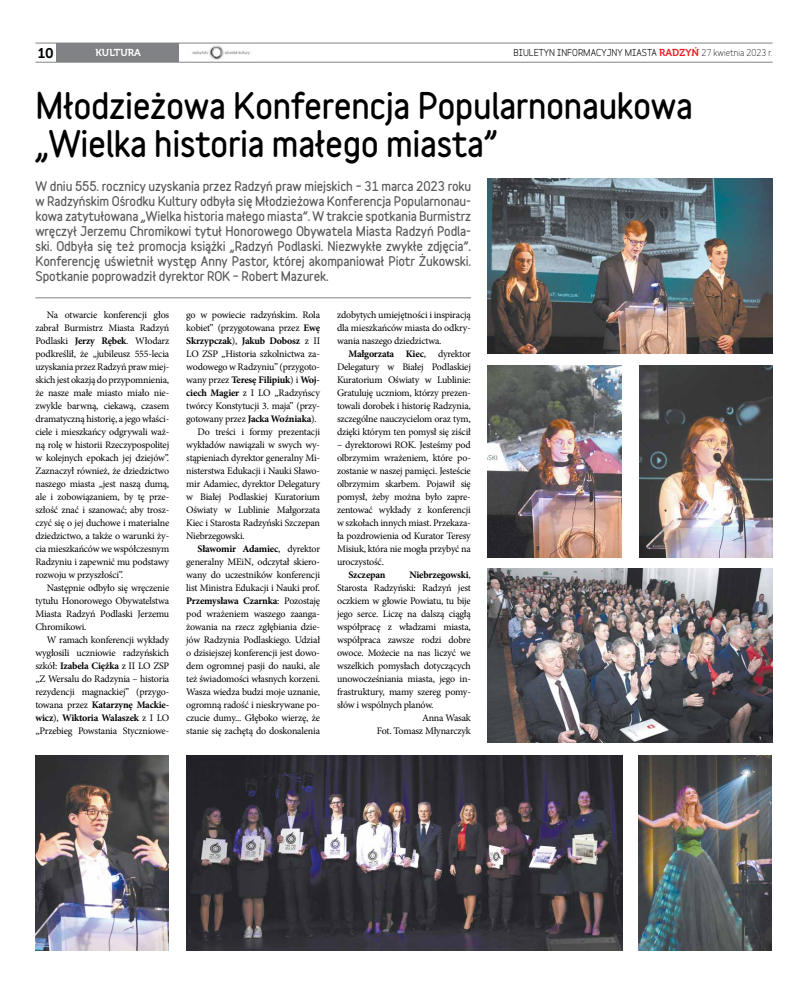
<style>
.page{position:relative;width:808px;height:993px;background:#fff}
.page>*{position:absolute;margin:0;border:0;box-sizing:border-box;transform-origin:0 0}
.t1{font:900 33px/38px "Variable";letter-spacing:-.01em;color:#000}
.t2{font:14px "Museo 700";color:#000}
.t3{font:900 12px/15px "Variable";letter-spacing:-.01em;color:#58595b;text-align:justify}
.t4{font:10px/13px "Minion Pro";letter-spacing:-.02em;color:#000;text-align:justify}
.t5{font:700 10px "Minion Pro";letter-spacing:-.02em;color:#000}
.t6{font:10px "Museo 700";color:#fff}
.t7{font:700 9px "Variable";color:#000}
.s1{font-family:"Museo 700";font-weight:400;font-size:10px;color:#ed1d24}
.s2{font-weight:400}
.s3{font-weight:700}
</style>
<div class="page">
<div style="left:56px;top:43px;width:123px;height:19px;background:#808285"></div>
<hr style="left:35px;top:43px;width:737px;height:1px;background:#808285">
<hr style="left:35px;top:62px;width:737px;height:1px;background:#808285">
<img style="left:488px;top:179px;width:284px;height:174px">
<img style="left:488px;top:568px;width:284px;height:174px">
<img style="left:488px;top:366px;width:133px;height:191px">
<img style="left:639px;top:366px;width:133px;height:191px">
<img style="left:36px;top:755px;width:133px;height:195px">
<img style="left:639px;top:755px;width:133px;height:195px">
<hr style="left:35px;top:297px;width:436px;height:1px;background:#808285">
<img style="left:186px;top:755px;width:436px;height:195px">
<img style="left:192px;top:45px;width:58px;height:15px">
<h2 class="t2" style="left:38px;top:45px;width:17px">10</h2>
<p class="t7" style="left:514px;top:45px;width:260px">BIULETYN INFORMACYJNY MIASTA <span class="s1">RADZYŃ</span> <span class="s2">27 kwietnia 2023 r.</span></p>
<p class="t6" style="left:96px;top:47px;width:47px">KULTURA</p>
<h1 class="t1" style="left:35px;top:86px;width:659px">Młodzieżowa Konferencja Popularnonaukowa „Wielka historia małego miasta”</h1>
<p class="t3" style="left:35px;top:178px;width:437px">W dniu 555. rocznicy uzyskania przez Radzyń praw miejskich – 31 marca 2023 roku w Radzyńskim Ośrodku Kultury odbyła się Młodzieżowa Konferencja Popularnonau&shy;kowa zatytułowana „Wielka historia małego miasta”. W trakcie spotkania Burmistrz wręczył Jerzemu Chromikowi tytuł Honorowego Obywatela Miasta Radzyń Podla&shy;ski. Odbyła się też promocja książki „Radzyń Podlaski. Niezwykłe zwykłe zdjęcia”.<br>Konferencję uświetnił występ Anny Pastor, której akompaniował Piotr Żukowski.<br>Spotkanie poprowadził dyrektor ROK – Robert Mazurek.</p>
<p class="t4" style="left:35px;top:308px;width:135px;text-indent:11px">Na otwarcie konferencji głos zabrał Burmistrz Miasta Radzyń Podlaski <span class="s3">Jerzy Rębek</span>. Włodarz podkreślił, że „jubileusz 555-lecia uzyskania przez Radzyń praw miej&shy;skich jest okazją do przypomnienia, że nasze małe miasto miało nie&shy;zwykle barwną, ciekawą, czasem dramatyczną historię, a jego właści&shy;ciele i mieszkańcy odgrywali waż&shy;ną rolę w historii Rzeczypospolitej w kolejnych epokach jej dziejów”.<br>Zaznaczył również, że dziedzictwo naszego miasta „jest naszą dumą, ale i zobowiązaniem, by tę prze&shy;szłość znać i szanować; aby trosz&shy;czyć się o jej duchowe i materialne dziedzictwo, a także o warunki ży&shy;cia mieszkańców we współczesnym Radzyniu i zapewnić mu podstawy rozwoju w przyszłości”.</p>
<p class="t4" style="left:35px;top:581px;width:135px;text-indent:11px">Następnie odbyło się wręczenie tytułu Honorowego Obywatelstwa Miasta Radzyń Podlaski Jerzemu Chromikowi.</p>
<p class="t4" style="left:35px;top:633px;width:135px;text-indent:11px">W ramach konferencji wykłady wygłosili uczniowie radzyńskich szkół: <span class="s3">Izabela Ciężka</span> z II LO ZSP „Z Wersalu do Radzynia – historia rezydencji magnackiej” (przygo&shy;towana przez <span class="s3">Katarzynę Mackie&shy;wicz</span>), <span class="s3">Wiktoria Walaszek</span> z I LO „Przebieg Powstania Styczniowe-</p>
<p class="t4" style="left:186px;top:308px;width:135px">go w powiecie radzyńskim. Rola</p>
<p class="t4" style="left:186px;top:321px;width:135px">kobiet” (przygotowana przez <span class="s3">Ewę</span></p>
<p class="t5" style="left:186px;top:333px;width:135px">Skrzypczak<span class="s2">),</span> Jakub Dobosz <span class="s2">z II</span></p>
<p class="t4" style="left:186px;top:347px;width:135px">LO ZSP „Historia szkolnictwa za-</p>
<p class="t4" style="left:186px;top:360px;width:135px">wodowego w Radzyniu” (przygoto-</p>
<p class="t5" style="left:186px;top:372px;width:135px"><span class="s2">wany przez</span> Teresę Filipiuk<span class="s2">) i</span> Woj-</p>
<p class="t4" style="left:186px;top:386px;width:135px"><span class="s3">ciech Magier</span> z I LO „Radzyńscy</p>
<p class="t4" style="left:186px;top:399px;width:135px">twórcy Konstytucji 3. maja” (przy-</p>
<p class="t4" style="left:186px;top:412px;width:132px">gotowany przez <span class="s3">Jacka Woźniaka</span>).</p>
<p class="t4" style="left:198px;top:425px;width:124px">Do treści i formy prezentacji</p>
<p class="t4" style="left:186px;top:438px;width:135px">wykładów nawiązali w swych wy-</p>
<p class="t4" style="left:186px;top:451px;width:135px">stąpieniach dyrektor generalny Mi-</p>
<p class="t4" style="left:186px;top:464px;width:135px">nisterstwa Edukacji i Nauki Sławo-</p>
<p class="t4" style="left:186px;top:477px;width:135px">mir Adamiec, dyrektor Delegatury</p>
<p class="t4" style="left:186px;top:490px;width:135px">w Białej Podlaskiej Kuratorium</p>
<p class="t4" style="left:186px;top:503px;width:135px">Oświaty w Lublinie Małgorzata</p>
<p class="t4" style="left:186px;top:516px;width:135px">Kiec i Starosta Radzyński Szczepan</p>
<p class="t4" style="left:186px;top:529px;width:60px">Niebrzegowski.</p>
<p class="t5" style="left:198px;top:541px;width:124px">Sławomir Adamiec<span class="s2">, dyrektor</span></p>
<p class="t4" style="left:186px;top:555px;width:135px">generalny MEiN, odczytał skiero-</p>
<p class="t4" style="left:186px;top:568px;width:135px">wany do uczestników konferencji</p>
<p class="t4" style="left:186px;top:581px;width:135px">list Ministra Edukacji i Nauki prof.</p>
<p class="t5" style="left:186px;top:593px;width:135px">Przemysława Czarnka<span class="s2">: Pozostaję</span></p>
<p class="t4" style="left:186px;top:607px;width:135px">pod wrażeniem waszego zaanga-</p>
<p class="t4" style="left:186px;top:620px;width:135px">żowania na rzecz zgłębiania dzie-</p>
<p class="t4" style="left:186px;top:633px;width:135px">jów Radzynia Podlaskiego. Udział</p>
<p class="t4" style="left:186px;top:646px;width:135px">o dzisiejszej konferencji jest dowo-</p>
<p class="t4" style="left:186px;top:659px;width:135px">dem ogromnej pasji do nauki, ale</p>
<p class="t4" style="left:186px;top:672px;width:135px">też świadomości własnych korzeni.</p>
<p class="t4" style="left:186px;top:685px;width:135px">Wasza wiedza budzi moje uznanie,</p>
<p class="t4" style="left:186px;top:698px;width:135px">ogromną radość i nieskrywane po-</p>
<p class="t4" style="left:186px;top:711px;width:135px">czucie dumy... Głęboko wierzę, że</p>
<p class="t4" style="left:186px;top:724px;width:135px">stanie się zachętą do doskonalenia</p>
<p class="t4" style="left:337px;top:308px;width:135px">zdobytych umiejętności i inspiracją dla mieszkańców miasta do odkry&shy;wania naszego dziedzictwa.</p>
<p class="t4" style="left:337px;top:347px;width:135px;text-indent:11px"><span class="s3">Małgorzata Kiec</span>, dyrektor Delegatury w Białej Podlaskiej Kuratorium Oświaty w Lublinie:<br>Gratuluję uczniom, którzy prezen&shy;towali dorobek i historię Radzynia, szczególne nauczycielom oraz tym, dzięki którym ten pomysł się ziścił</p>
<p class="t4" style="left:337px;top:438px;width:135px">– dyrektorowi ROK. Jesteśmy pod olbrzymim wrażeniem, które po&shy;zostanie w naszej pamięci. Jesteście olbrzymim skarbem. Pojawił się pomysł, żeby można było zapre&shy;zentować wykłady z konferencji w szkołach innych miast. Przekaza&shy;ła pozdrowienia od Kurator Teresy Misiuk, która nie mogła przybyć na uroczystość.</p>
<p class="t5" style="left:348px;top:567px;width:39px">Szczepan</p>
<p class="t5" style="left:409px;top:567px;width:63px">Niebrzegowski<span class="s2">,</span></p>
<p class="t4" style="left:337px;top:581px;width:135px">Starosta Radzyński: Radzyń jest</p>
<p class="t4" style="left:337px;top:594px;width:135px">oczkiem w głowie Powiatu, tu bije</p>
<p class="t4" style="left:337px;top:607px;width:135px">jego serce. Liczę na dalszą ciągłą</p>
<p class="t4" style="left:337px;top:620px;width:135px">współpracę z władzami miasta,</p>
<p class="t4" style="left:337px;top:633px;width:135px">współpraca zawsze rodzi dobre</p>
<p class="t4" style="left:337px;top:646px;width:135px">owoce. Możecie na nas liczyć we</p>
<p class="t4" style="left:337px;top:659px;width:135px">wszelkich pomysłach dotyczących</p>
<p class="t4" style="left:337px;top:672px;width:135px">unowocześniania miasta, jego in-</p>
<p class="t4" style="left:337px;top:685px;width:135px">frastruktury, mamy szereg pomy-</p>
<p class="t4" style="left:337px;top:698px;width:98px">słów i wspólnych planów.</p>
<p class="t4" style="left:422px;top:711px;width:50px">Anna Wasak</p>
<p class="t4" style="left:377px;top:724px;width:95px">Fot. Tomasz Młynarczyk</p>
</div>
